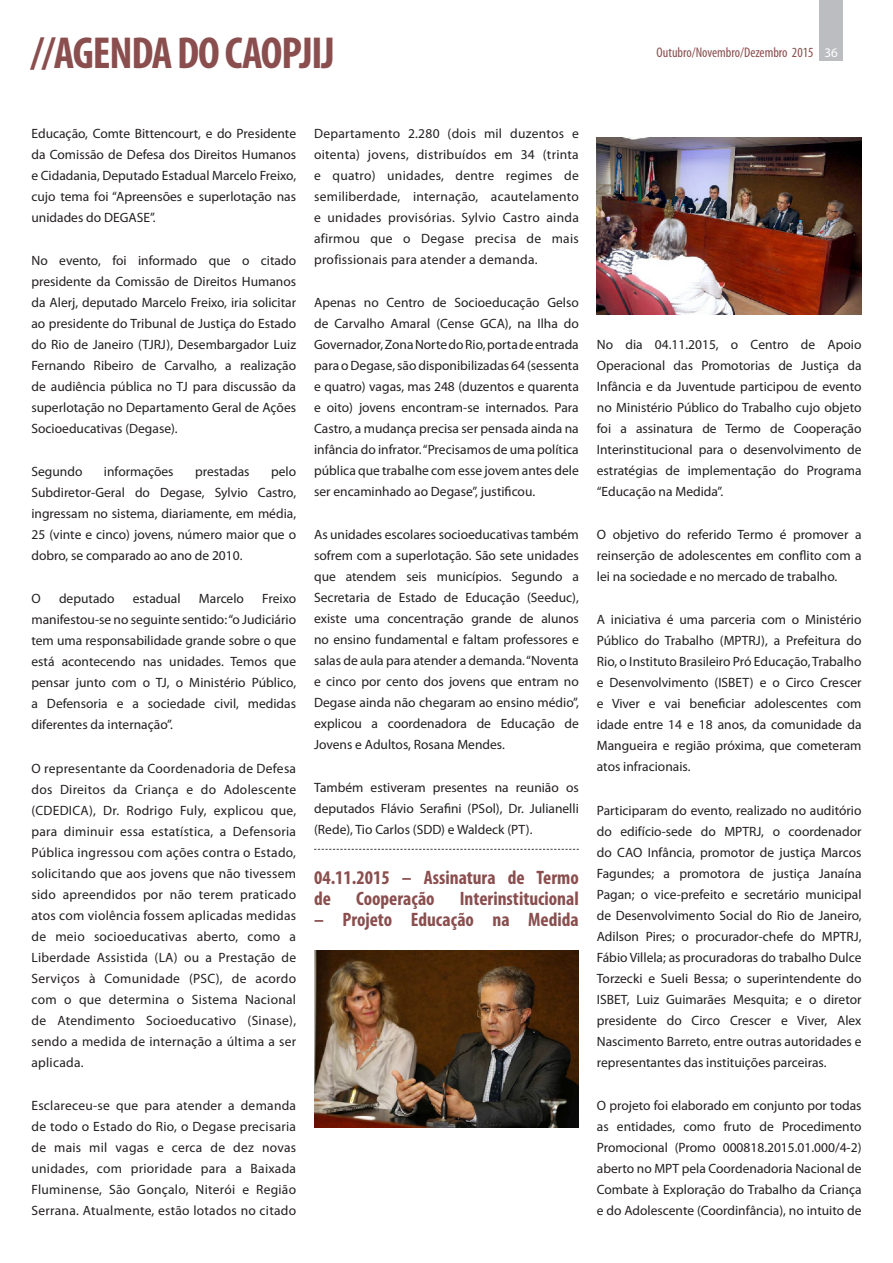
<style>
.page{position:relative;width:893px;height:1263px;background:#fff}
.page>*{position:absolute;margin:0;border:0;box-sizing:border-box;transform-origin:0 0}
.t1{font:700 condensed 45px "Myriad Pro";letter-spacing:-.025em;color:#8a4e4e}
.tíulo_matéria_tracej{font:700 condensed 19.5px/21px "Myriad Pro";color:#8a4e4e}
.t2{font:condensed 13.95px "Myriad Pro";color:#8a4e4e}
.texto_corrido__sem_r{font:13.5px/21px "Myriad Pro";color:#231f20;text-align:justify}
.s1{font-stretch:normal;font-size:13.05px;color:#fff}
</style>
<div class="page">
<div style="left:820px;top:0;width:23px;height:61px;background:#bcbdc0"></div>
<svg style="left:314px;top:849px;width:265px;height:1px"></svg>
<img style="left:314px;top:951px;width:265px;height:176px">
<img style="left:597px;top:138px;width:264px;height:176px">
<h1 class="t1" style="left:31px;top:25px;width:305px">//AGENDA DO CAOPJIJ</h1>
<p class="t2" style="left:657px;top:44px;width:183px">Outubro/Novembro/Dezembro 2015 <span class="s1">36</span></p>
<p class="texto_corrido__sem_r" style="left:31px;top:122px;width:266px">Educação, Comte Bittencourt, e do Presidente da Comissão de Defesa dos Direitos Humanos e Cidadania, Deputado Estadual Marcelo Freixo, cujo tema foi “Apreensões e superlotação nas unidades do DEGASE”.</p>
<p class="texto_corrido__sem_r" style="left:31px;top:250px;width:266px">No evento, foi informado que o citado presidente da Comissão de Direitos Humanos da Alerj, deputado Marcelo Freixo, iria solicitar ao presidente do Tribunal de Justiça do Estado do Rio de Janeiro (TJRJ), Desembargador Luiz Fernando Ribeiro de Carvalho, a realização de audiência pública no TJ para discussão da superlotação no Departamento Geral de Ações Socioeducativas (Degase).</p>
<p class="texto_corrido__sem_r" style="left:31px;top:461px;width:53px">Segundo</p>
<p class="texto_corrido__sem_r" style="left:104px;top:461px;width:71px">informações</p>
<p class="texto_corrido__sem_r" style="left:195px;top:461px;width:56px">prestadas</p>
<p class="texto_corrido__sem_r" style="left:31px;top:461px;width:266px;text-indent:240px">pelo Subdiretor‐Geral do Degase, Sylvio Castro, ingressam no sistema, diariamente, em média, 25 (vinte e cinco) jovens, número maior que o dobro, se comparado ao ano de 2010.</p>
<p class="texto_corrido__sem_r" style="left:31px;top:588px;width:11px">O</p>
<p class="texto_corrido__sem_r" style="left:59px;top:588px;width:57px">deputado</p>
<p class="texto_corrido__sem_r" style="left:133px;top:588px;width:49px">estadual</p>
<p class="texto_corrido__sem_r" style="left:199px;top:588px;width:47px">Marcelo</p>
<p class="texto_corrido__sem_r" style="left:31px;top:588px;width:266px;text-indent:231px">Freixo manifestou‐se no seguinte sentido: “o Judiciário tem uma responsabilidade grande sobre o que está acontecendo nas unidades. Temos que pensar junto com o TJ, o Ministério Público, a Defensoria e a sociedade civil, medidas diferentes da internação”.</p>
<p class="texto_corrido__sem_r" style="left:31px;top:757px;width:266px">O representante da Coordenadoria de Defesa dos Direitos da Criança e do Adolescente (CDEDICA), Dr. Rodrigo Fuly, explicou que, para diminuir essa estatística, a Defensoria Pública ingressou com ações contra o Estado, solicitando que aos jovens que não tivessem sido apreendidos por não terem praticado atos com violência fossem aplicadas medidas de meio socioeducativas aberto, como a Liberdade Assistida (LA) ou a Prestação de Serviços à Comunidade (PSC), de acordo com o que determina o Sistema Nacional de Atendimento Socioeducativo (Sinase), sendo a medida de internação a última a ser aplicada.</p>
<p class="texto_corrido__sem_r" style="left:31px;top:1095px;width:266px">Esclareceu‐se que para atender a demanda de todo o Estado do Rio, o Degase precisaria de mais mil vagas e cerca de dez novas unidades, com prioridade para a Baixada Fluminense, São Gonçalo, Niterói e Região Serrana. Atualmente, estão lotados no citado</p>
<p class="texto_corrido__sem_r" style="left:314px;top:122px;width:266px">Departamento 2.280 (dois mil duzentos e oitenta) jovens, distribuídos em 34 (trinta e quatro) unidades, dentre regimes de semiliberdade, internação, acautelamento e unidades provisórias. Sylvio Castro ainda afirmou que o Degase precisa de mais profissionais para atender a demanda.</p>
<p class="texto_corrido__sem_r" style="left:314px;top:292px;width:266px">Apenas no Centro de Socioeducação Gelso de Carvalho Amaral (Cense GCA), na Ilha do Governador, Zona Norte do Rio, porta de entrada para o Degase, são disponibilizadas 64 (sessenta e quatro) vagas, mas 248 (duzentos e quarenta e oito) jovens encontram-se internados. Para Castro, a mudança precisa ser pensada ainda na infância do infrator. “Precisamos de uma política pública que trabalhe com esse jovem antes dele ser encaminhado ao Degase”, justificou.</p>
<p class="texto_corrido__sem_r" style="left:314px;top:524px;width:266px">As unidades escolares socioeducativas também sofrem com a superlotação. São sete unidades que atendem seis municípios. Segundo a Secretaria de Estado de Educação (Seeduc), existe uma concentração grande de alunos no ensino fundamental e faltam professores e salas de aula para atender a demanda. “Noventa e cinco por cento dos jovens que entram no Degase ainda não chegaram ao ensino médio”, explicou a coordenadora de Educação de Jovens e Adultos, Rosana Mendes.</p>
<p class="texto_corrido__sem_r" style="left:314px;top:777px;width:266px">Também estiveram presentes na reunião os deputados Flávio Serafini (PSol), Dr. Julianelli (Rede), Tio Carlos (SDD) e Waldeck (PT).</p>
<p class="tíulo_matéria_tracej" style="left:314px;top:866px;width:266px">04.11.2015 – Assinatura de Termo de</p>
<p class="tíulo_matéria_tracej" style="left:356px;top:887px;width:80px">Cooperação</p>
<p class="tíulo_matéria_tracej" style="left:460px;top:887px;width:121px">Interinstitucional</p>
<p class="tíulo_matéria_tracej" style="left:314px;top:908px;width:266px">– Projeto Educação na Medida</p>
<p class="texto_corrido__sem_r" style="left:597px;top:334px;width:266px">No dia 04.11.2015, o Centro de Apoio Operacional das Promotorias de Justiça da Infância e da Juventude participou de evento no Ministério Público do Trabalho cujo objeto foi a assinatura de Termo de Cooperação Interinstitucional para o desenvolvimento de estratégias de implementação do Programa “Educação na Medida”.</p>
<p class="texto_corrido__sem_r" style="left:597px;top:524px;width:266px">O objetivo do referido Termo é promover a reinserção de adolescentes em conflito com a lei na sociedade e no mercado de trabalho.</p>
<p class="texto_corrido__sem_r" style="left:597px;top:609px;width:266px">A iniciativa é uma parceria com o Ministério Público do Trabalho (MPTRJ), a Prefeitura do Rio, o Instituto Brasileiro Pró Educação, Trabalho e Desenvolvimento (ISBET) e o Circo Crescer e Viver e vai beneficiar adolescentes com idade entre 14 e 18 anos, da comunidade da Mangueira e região próxima, que cometeram atos infracionais.</p>
<p class="texto_corrido__sem_r" style="left:597px;top:799px;width:266px">Participaram do evento, realizado no auditório do edifício‐sede do MPTRJ, o coordenador do CAO Infância, promotor de justiça Marcos Fagundes; a promotora de justiça Janaína Pagan; o vice‐prefeito e secretário municipal de Desenvolvimento Social do Rio de Janeiro, Adilson Pires; o procurador‐chefe do MPTRJ, Fábio Villela; as procuradoras do trabalho Dulce Torzecki e Sueli Bessa; o superintendente do ISBET, Luiz Guimarães Mesquita; e o diretor presidente do Circo Crescer e Viver, Alex Nascimento Barreto, entre outras autoridades e representantes das instituições parceiras.</p>
<p class="texto_corrido__sem_r" style="left:597px;top:1095px;width:266px">O projeto foi elaborado em conjunto por todas as entidades, como fruto de Procedimento Promocional (Promo 000818.2015.01.000/4‐2) aberto no MPT pela Coordenadoria Nacional de Combate à Exploração do Trabalho da Criança e do Adolescente (Coordinfância), no intuito de</p>
</div>
